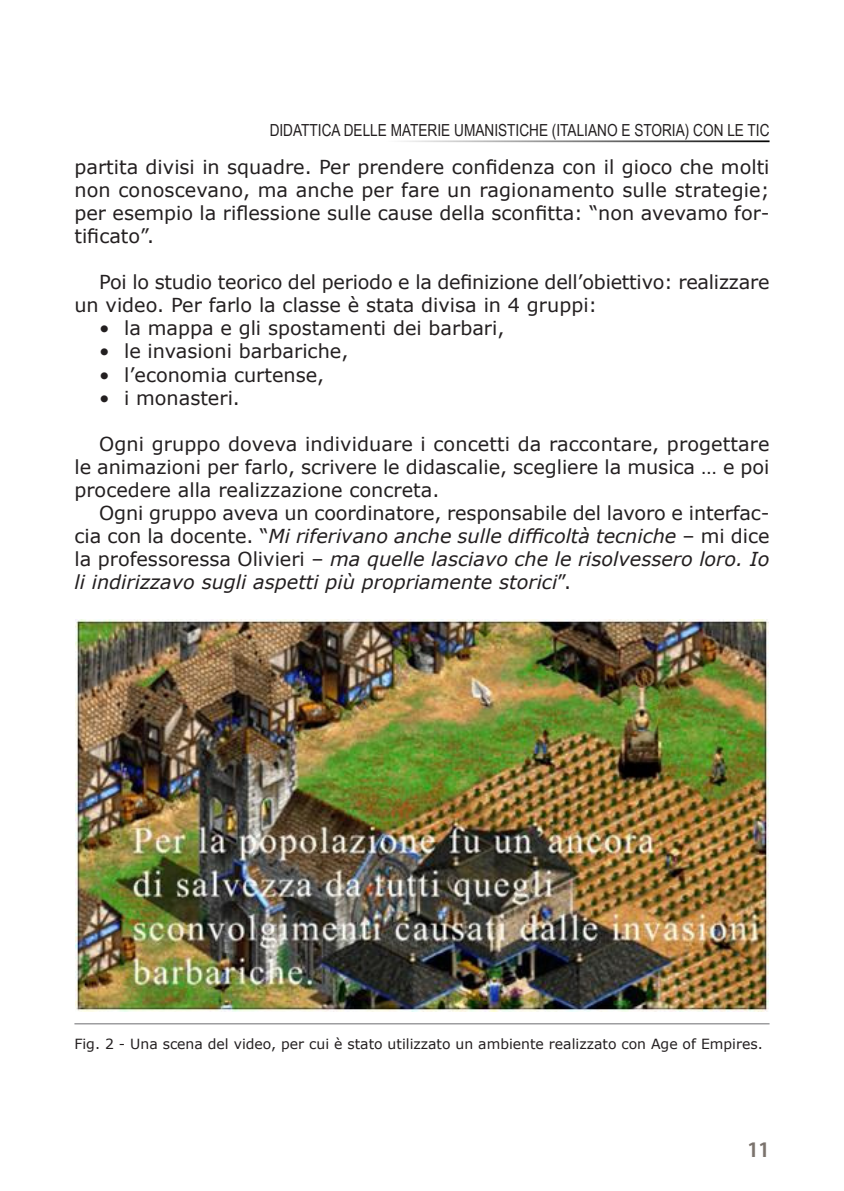
<style>
.page{position:relative;width:844px;height:1191px;background:#fff}
.page>*{position:absolute;margin:0;border:0;box-sizing:border-box;transform-origin:0 0}
.TESTO_BRICKS{font:19.25px/23.1px "Verdana";color:#231f20;text-align:justify}
.TESTO_BRICKS-2{font:italic 19.25px/23.1px "Verdana";color:#231f20;text-align:justify}
.t1{font:700 19.25px "Koz Go Pr 6 N";color:#7b736d}
.t2{font:16.62px "Arial Narrow";color:#231f20}
.FIG_BRICKS{font:14px "Verdana";color:#231f20}
.s1{font-style:normal}
</style>
<div class="page">
<hr style="left:384px;top:140px;width:385px;height:2px;background:#000">
<hr style="left:74px;top:1023px;width:695px;height:1px;background:#6c6d70">
<img style="left:75px;top:619px;width:693px;height:392px">
<p class="t2" style="left:269px;top:118px;width:501px">DIDATTICA DELLE MATERIE UMANISTICHE (ITALIANO E STORIA) CON LE TIC</p>
<p class="TESTO_BRICKS" style="left:74px;top:155px;width:696px">partita divisi in squadre. Per prendere confidenza con il gioco che molti non conoscevano, ma anche per fare un ragionamento sulle strategie; per esempio la riflessione sulle cause della sconfitta: “non avevamo for&shy;tificato”.</p>
<p class="TESTO_BRICKS" style="left:74px;top:270px;width:696px;text-indent:25px">Poi lo studio teorico del periodo e la definizione dell’obiettivo: realizzare un video. Per farlo la classe è stata divisa in 4 gruppi:</p>
<p class="TESTO_BRICKS" style="left:99px;top:316px;width:406px">• la mappa e gli spostamenti dei barbari,</p>
<p class="TESTO_BRICKS" style="left:99px;top:340px;width:250px">• le invasioni barbariche,</p>
<p class="TESTO_BRICKS" style="left:99px;top:363px;width:226px">• l’economia curtense,</p>
<p class="TESTO_BRICKS" style="left:99px;top:386px;width:142px">• i monasteri.</p>
<p class="TESTO_BRICKS" style="left:74px;top:432px;width:696px;text-indent:25px">Ogni gruppo doveva individuare i concetti da raccontare, progettare le animazioni per farlo, scrivere le didascalie, scegliere la musica … e poi procedere alla realizzazione concreta.</p>
<p class="TESTO_BRICKS-2" style="left:74px;top:501px;width:696px;text-indent:25px"><span class="s1">Ogni gruppo aveva un coordinatore, responsabile del lavoro e interfac&shy;cia con la docente. “</span>Mi riferivano anche sulle difficoltà tecniche <span class="s1">– mi dice la professoressa Olivieri –</span> ma quelle lasciavo che le risolvessero loro. Io li indirizzavo sugli aspetti più propriamente storici<span class="s1">”.</span></p>
<p class="FIG_BRICKS" style="left:74px;top:1034px;width:689px">Fig. 2 - Una scena del video, per cui è stato utilizzato un ambiente realizzato con Age of Empires.</p>
<p class="t1" style="left:747px;top:1138px;width:24px">11</p>
</div>
